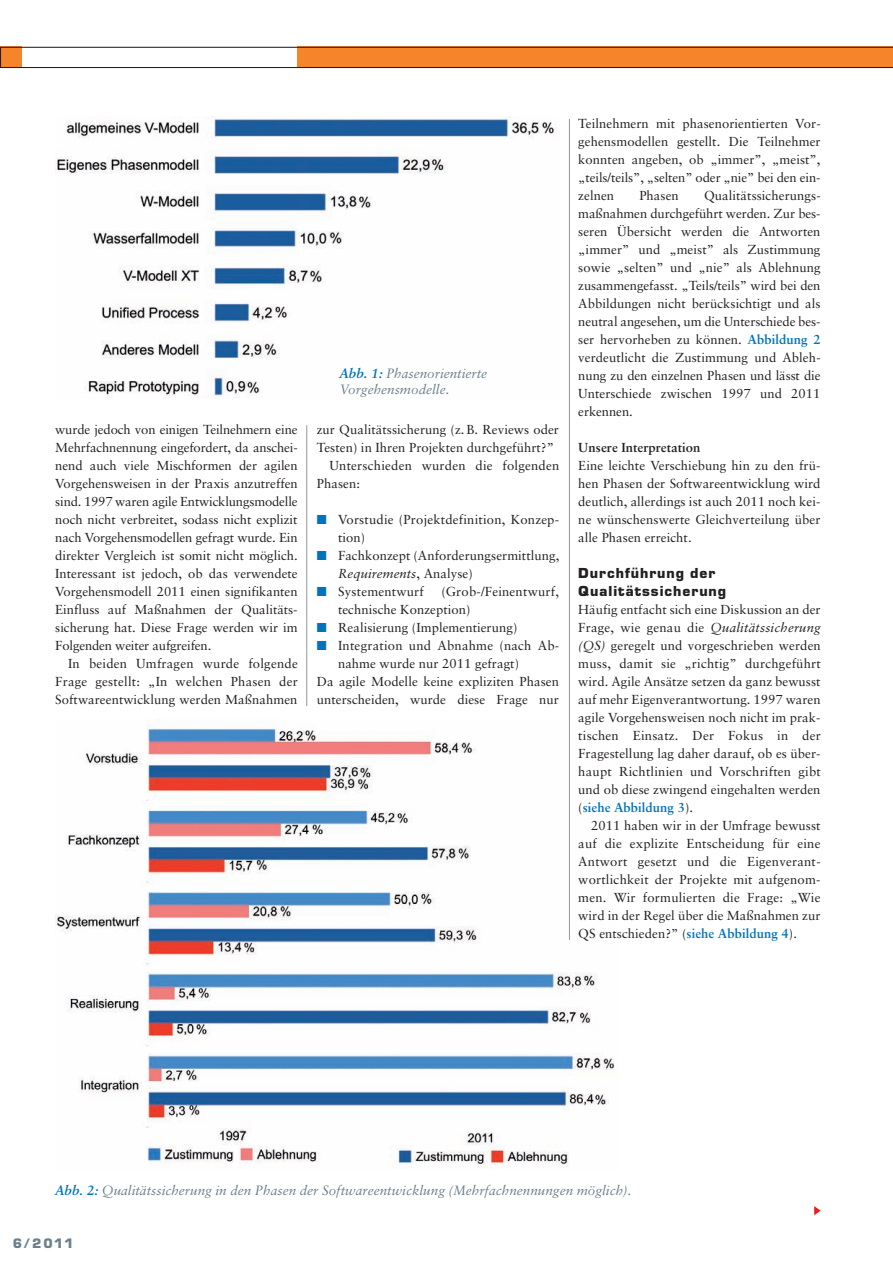
<style>
.page{position:relative;width:893px;height:1263px;background:#fff}
.page>*{position:absolute;margin:0;border:0;box-sizing:border-box;transform-origin:0 0}
.t1{font:700 14.25px/18px "Eurostile BQ";letter-spacing:.07em;color:#231f20}
.t2{font:italic 13.5px/16.2px "Sabon";color:#6c818c}
.t3{font:700 13.5px "Eurostile BQ";color:#6c818c}
.t4{font:13.05px/18px "Sabon";letter-spacing:.005em;color:#231f20;text-align:justify}
.t5{font:700 13.05px "Sabon";letter-spacing:.005em;color:#231f20}
.s1{font-weight:700;color:#0073bc}
.s2{color:#0073bc}
.s3{font-style:italic}
</style>
<div class="page">
<svg style="left:0;top:47px;width:893px;height:21px"></svg>
<svg style="left:814px;top:1206px;width:7px;height:9px"></svg>
<hr style="left:306px;top:425px;width:1px;height:281px;background:#939598">
<img style="left:55px;top:116px;width:501px;height:282px">
<img style="left:55px;top:719px;width:560px;height:449px">
<hr style="left:569px;top:119px;width:1px;height:821px;background:#939598">
<p class="t4" style="left:55px;top:421px;width:244px">wurde jedoch von einigen Teil nehmern eine Mehrfachnennung eingefordert, da anschei&shy;nend auch viele Misch formen der agilen Vorgehensweisen in der Praxis anzutreffen sind. 1997 waren agile Entwicklungsmodelle noch nicht verbreitet, sodass nicht explizit nach Vorgehens modellen gefragt wurde. Ein direkter Vergleich ist somit nicht möglich.<br>Interes sant ist jedoch, ob das verwendete Vor gehensmodell 2011 einen signifikanten Einfluss auf Maßnahmen der Qualitäts - sicherung hat. Diese Frage werden wir im Folgenden weiter aufgreifen.</p>
<p class="t4" style="left:55px;top:655px;width:244px;text-indent:13px">In beiden Umfragen wurde folgende Frage gestellt: „In welchen Phasen der Softwareentwicklung werden Maßnahmen</p>
<p class="t2" style="left:340px;top:366px;width:149px"><span class="s1">Abb. 1:</span> Phasenorientierte<br>Vorgehensmodelle.</p>
<p class="t4" style="left:317px;top:421px;width:244px">zur Qualitätssicherung (z. B. Reviews oder</p>
<p class="t4" style="left:317px;top:439px;width:239px">Testen) in Ihren Projekten durchgeführt?”</p>
<p class="t4" style="left:330px;top:457px;width:231px">Unterschieden wurden die folgenden</p>
<p class="t4" style="left:317px;top:475px;width:45px">Phasen:</p>
<p class="t4" style="left:338px;top:511px;width:223px;text-indent:-21px"><span class="s2">■</span> Vorstudie (Projektdefinition, Konzep - tion)</p>
<p class="t4" style="left:338px;top:547px;width:223px;text-indent:-21px"><span class="s2">■</span> Fachkonzept (Anforderungsermittlung,<br><span class="s3">Requirements</span>, Analyse)</p>
<p class="t4" style="left:317px;top:583px;width:109px"><span class="s2">■</span> Systementwurf</p>
<p class="t4" style="left:338px;top:583px;width:222px;text-indent:103px">(Grob-/Feinentwurf, technische Konzeption)</p>
<p class="t4" style="left:317px;top:619px;width:202px"><span class="s2">■</span> Realisierung (Implementierung)</p>
<p class="t4" style="left:317px;top:637px;width:244px"><span class="s2">■</span> Integration und Abnahme (nach Ab -</p>
<p class="t4" style="left:338px;top:655px;width:182px">nahme wurde nur 2011 gefragt)</p>
<p class="t4" style="left:317px;top:673px;width:244px">Da agile Modelle keine expliziten Phasen</p>
<p class="t4" style="left:317px;top:691px;width:244px">unterscheiden, wurde diese Frage nur</p>
<p class="t4" style="left:578px;top:115px;width:244px">Teilnehmern mit phasenorientierten Vor - gehens modellen gestellt. Die Teilnehmer konnten angeben, ob „immer”, „meist”, „teils/teils”, „selten” oder „nie” bei den ein&shy;zelnen</p>
<p class="t4" style="left:578px;top:187px;width:244px;text-indent:126px">Qualitätssicherungs - maßnahmen durchgeführt werden. Zur bes&shy;seren Übersicht werden die Antworten „immer” und „meist” als Zustimmung sowie „selten” und „nie” als Ablehnung zusammengefasst. „Teils/teils” wird bei den Abbildungen nicht berücksichtigt und als neutral angesehen, um die Unterschiede bes&shy;ser hervorheben zu können. <span class="s1">Abbildung 2 </span>verdeutlicht die Zustimmung und Ableh - nung zu den einzelnen Phasen und lässt die Unterschiede zwischen 1997 und 2011 erkennen.</p>
<p class="t5" style="left:578px;top:442px;width:124px">Unsere Interpretation</p>
<p class="t4" style="left:578px;top:457px;width:244px">Eine leichte Verschiebung hin zu den frü&shy;hen Phasen der Softwareentwicklung wird deutlich, allerdings ist auch 2011 noch kei&shy;ne wünschenswerte Gleichverteilung über alle Phasen erreicht.</p>
<p class="t1" style="left:578px;top:565px;width:149px">Durchführung der<br>Qualitätssicherung</p>
<p class="t4" style="left:578px;top:601px;width:244px">Häufig entfacht sich eine Diskussion an der Frage, wie genau die <span class="s3">Qualitätssicherung (QS)</span> geregelt und vorgeschrieben werden muss, damit sie „richtig” durchgeführt wird. Agile Ansätze setzen da ganz bewusst auf mehr Eigenverantwortung. 1997 waren agile Vorgehensweisen noch nicht im prak&shy;tischen Einsatz. Der Fokus in der Fragestellung lag daher darauf, ob es über&shy;haupt Richtlinien und Vorschriften gibt und ob diese zwingend eingehalten werden (<span class="s1">siehe Abbildung 3</span>).</p>
<p class="t4" style="left:578px;top:817px;width:244px;text-indent:13px">2011 haben wir in der Umfrage bewusst auf die explizite Entscheidung für eine Antwort gesetzt und die Eigenverant - wortlichkeit der Projekte mit aufgenom&shy;men. Wir formulierten die Frage: „Wie wird in der Regel über die Maßnahmen zur QS entschieden?” (<span class="s1">siehe Abbildung 4</span>).</p>
<p class="t4" style="left:639px;top:187px;width:41px">Phasen</p>
<p class="t2" style="left:55px;top:1183px;width:578px"><span class="s1">Abb. 2:</span> Qualitätssicherung in den Phasen der Softwareentwicklung (Mehrfachnennungen möglich).</p>
<p class="t3" style="left:13px;top:1239px;width:62px">6/2011</p>
</div>
